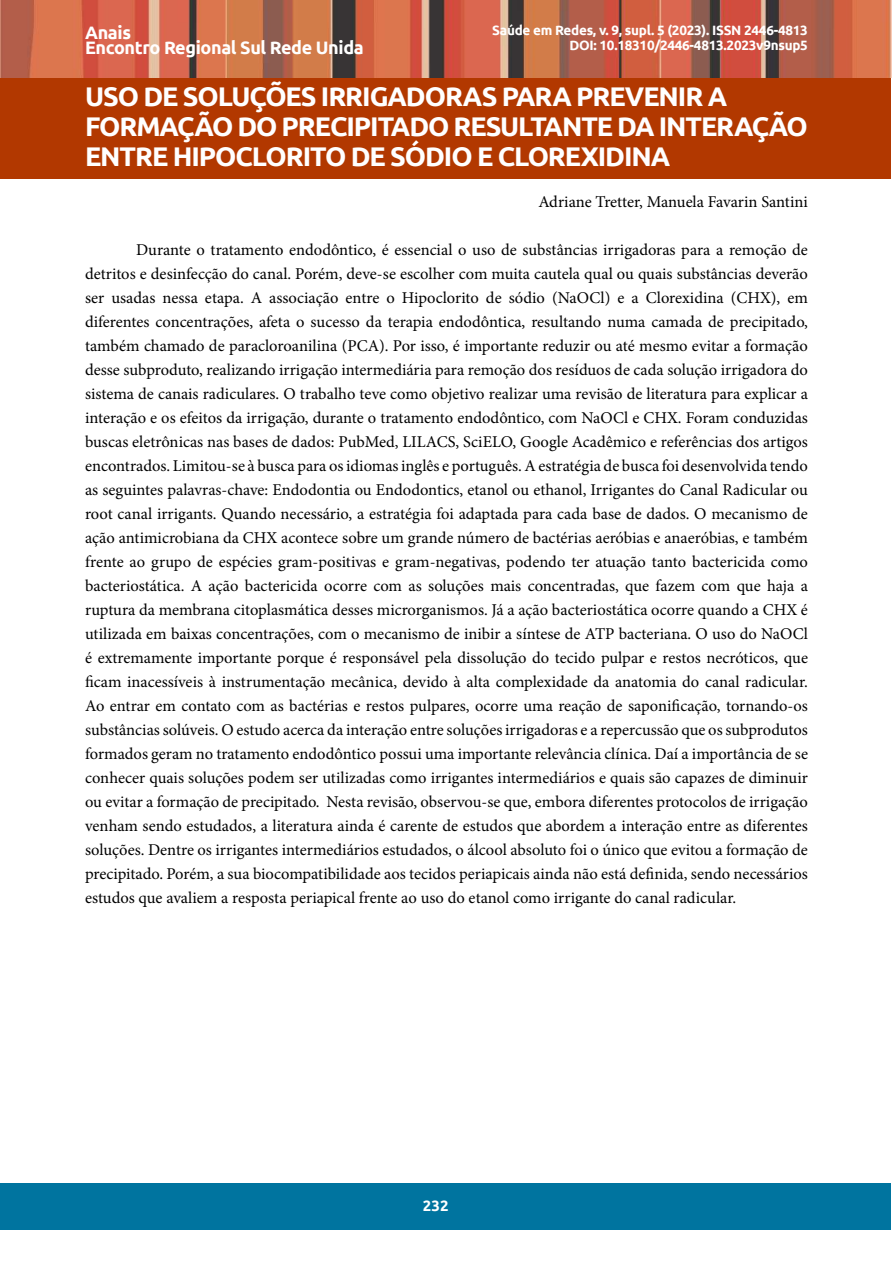
<style>
.page{position:relative;width:893px;height:1263px;background:#fff}
.page>*{position:absolute;margin:0;border:0;box-sizing:border-box;transform-origin:0 0}
.t1{font:700 27px/30px "Ubuntu";letter-spacing:-.04em;color:#fff}
.t2{font:700 18px/15px "Ubuntu";letter-spacing:-.02em;color:#fff}
.t3{font:16.5px/24px "Minion Pro";color:#000;text-align:justify}
.t4{font:700 15px "Ubuntu";color:#fff}
.t5{font:700 13.5px/15px "Ubuntu";letter-spacing:-.02em;color:#fff;text-align:right}
</style>
<div class="page">
<div style="left:0;top:0;width:891px;height:179px;background:#b23800"></div>
<img style="left:0;top:0;width:891px;height:78px">
<div style="left:0;top:1183px;width:891px;height:47px;background:#00749f"></div>
<p class="t5" style="left:492px;top:23px;width:317px">Saúde em Redes, v. 9, supl. 5 (2023). ISSN 2446-4813<br>DOI: 10.18310/2446-4813.2023v9nsup5</p>
<p class="t2" style="left:85px;top:24px;width:280px">Anais<br>Encontro Regional Sul Rede Unida</p>
<h1 class="t1" style="left:85px;top:81px;width:724px">USO DE SOLUÇÕES IRRIGADORAS PARA PREVENIR A<br>FORMAÇÃO DO PRECIPITADO RESULTANTE DA INTERAÇÃO<br>ENTRE HIPOCLORITO DE SÓDIO E CLOREXIDINA</h1>
<p class="t3" style="left:538px;top:190px;width:271px">Adriane Tretter, Manuela Favarin Santini</p>
<p class="t3" style="left:85px;top:238px;width:724px;text-indent:51px">Durante o tratamento endodôntico, é essencial o uso de substâncias irrigadoras para a remoção de detritos e desinfecção do canal. Porém, deve-se escolher com muita cautela qual ou quais substâncias deverão ser usadas nessa etapa. A associação entre o Hipoclorito de sódio (NaOCl) e a Clorexidina (CHX), em diferentes concentrações, afeta o sucesso da terapia endodôntica, resultando numa camada de precipitado, também chamado de paracloroanilina (PCA). Por isso, é importante reduzir ou até mesmo evitar a formação desse subproduto, realizando irrigação intermediária para remoção dos resíduos de cada solução irrigadora do sistema de canais radiculares. O trabalho teve como objetivo realizar uma revisão de literatura para explicar a interação e os efeitos da irrigação, durante o tratamento endodôntico, com NaOCl e CHX. Foram conduzidas buscas eletrônicas nas bases de dados: PubMed, LILACS, SciELO, Google Acadêmico e referências dos artigos encontrados. Limitou-se à busca para os idiomas inglês e português. A estratégia de busca foi desenvolvida tendo as seguintes palavras-chave: Endodontia ou Endodontics, etanol ou ethanol, Irrigantes do Canal Radicular ou root canal irrigants. Quando necessário, a estratégia foi adaptada para cada base de dados. O mecanismo de ação antimicrobiana da CHX acontece sobre um grande número de bactérias aeróbias e anaeróbias, e também frente ao grupo de espécies gram-positivas e gram-negativas, podendo ter atuação tanto bactericida como bacteriostática. A ação bactericida ocorre com as soluções mais concentradas, que fazem com que haja a ruptura da membrana citoplasmática desses microrganismos. Já a ação bacteriostática ocorre quando a CHX é utilizada em baixas concentrações, com o mecanismo de inibir a síntese de ATP bacteriana. O uso do NaOCl é extremamente importante porque é responsável pela dissolução do tecido pulpar e restos necróticos, que ficam inacessíveis à instrumentação mecânica, devido à alta complexidade da anatomia do canal radicular.<br>Ao entrar em contato com as bactérias e restos pulpares, ocorre uma reação de saponificação, tornando-os substâncias solúveis. O estudo acerca da interação entre soluções irrigadoras e a repercussão que os subprodutos formados geram no tratamento endodôntico possui uma importante relevância clínica. Daí a importância de se conhecer quais soluções podem ser utilizadas como irrigantes intermediários e quais são capazes de diminuir ou evitar a formação de precipitado. Nesta revisão, observou-se que, embora diferentes protocolos de irrigação venham sendo estudados, a literatura ainda é carente de estudos que abordem a interação entre as diferentes soluções. Dentre os irrigantes intermediários estudados, o álcool absoluto foi o único que evitou a formação de precipitado. Porém, a sua biocompatibilidade aos tecidos periapicais ainda não está definida, sendo necessários estudos que avaliem a resposta periapical frente ao uso do etanol como irrigante do canal radicular.</p>
<p class="t4" style="left:423px;top:1197px;width:27px">232</p>
</div>
